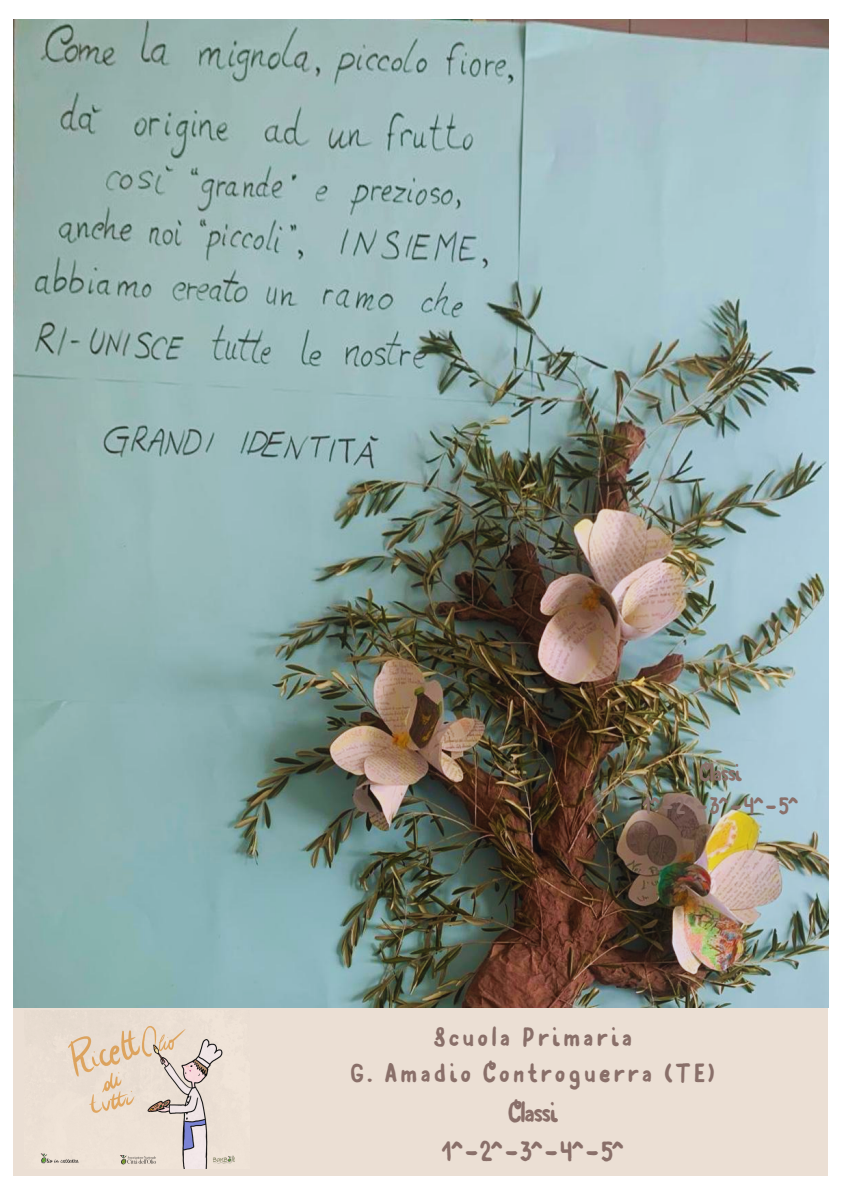
<style>
.page{position:relative;width:842px;height:1191px;background:#fff}
.page>*{position:absolute;margin:0;border:0;box-sizing:border-box;transform-origin:0 0}
.t1{font:27.7px/38.5px "Rabbits Bro";letter-spacing:-.06em;color:#896f69;text-align:center}
.t2{font:26.1px/36px "Rabbits Bro";letter-spacing:.125em;color:#896f69;text-align:center}
.t3{font:23.7px "Rabbits Bro";letter-spacing:-.06em;color:#896f69}
</style>
<div class="page">
<div style="left:14px;top:605px;width:814px;height:570px;background:#ebdfd4"></div>
<img style="left:14px;top:20px;width:814px;height:987px">
<img style="left:40px;top:1026px;width:195px;height:142px">
<p class="t3" style="left:699px;top:755px;width:44px">Classi</p>
<h1 class="t3" style="left:642px;top:788px;width:158px">1^-2^-3^-4^-5^</h1>
<p class="t2" style="left:350px;top:1018px;width:366px">Scuola Primaria<br>G. Amadio Controguerra (TE)</p>
<p class="t1" style="left:442px;top:1092px;width:184px">Classi<br>1^-2^-3^-4^-5^</p>
</div>
